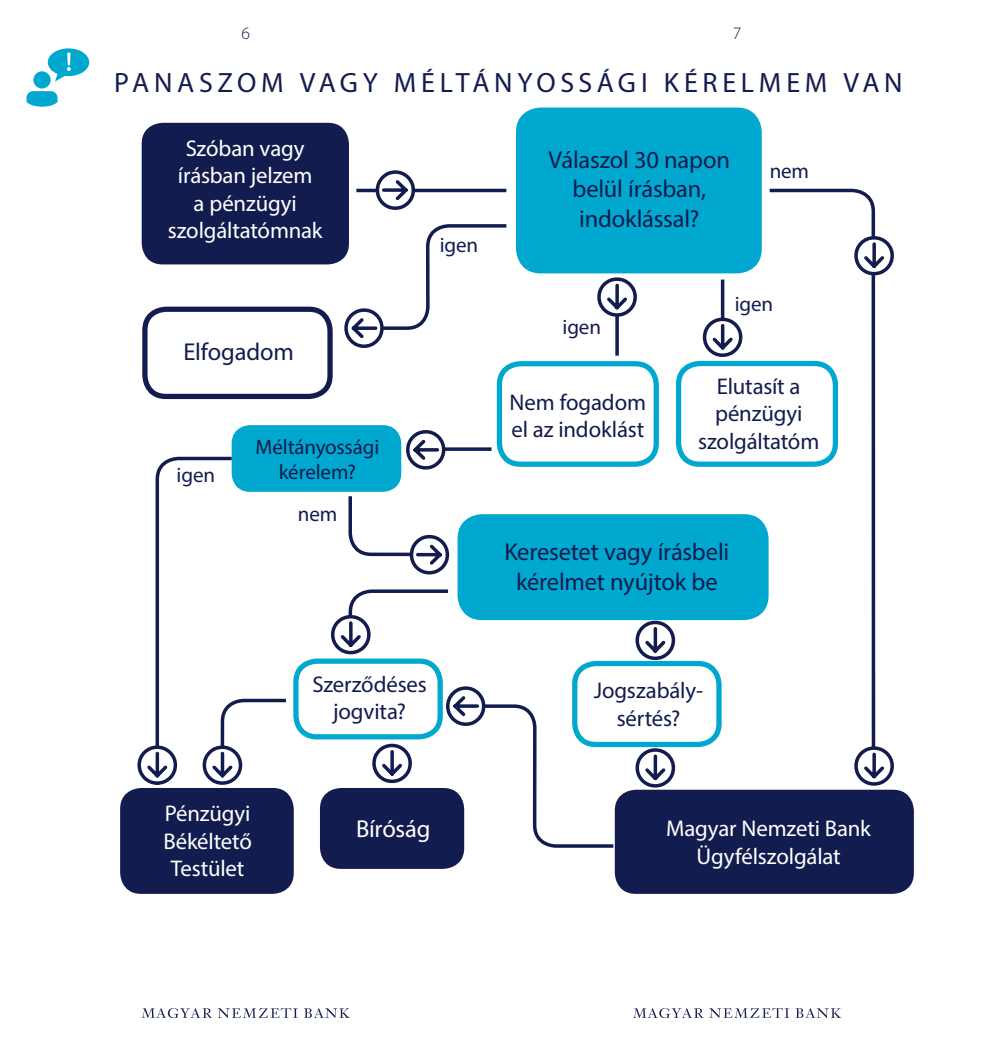
<style>
.page{position:relative;width:983px;height:1042px;background:#fff}
.page>*{position:absolute;margin:0;border:0;box-sizing:border-box;transform-origin:0 0}
.t1{font:28px "Myriad Pro";letter-spacing:.165em;color:#131c4e}
.t2{font:24.5px/29.4px "Myriad Pro";letter-spacing:-.01em;color:#131c4e;text-align:center}
.t3{font:24.5px "Myriad Pro";letter-spacing:-.01em;color:#fff}
.t4{font:22.75px/27.3px "Myriad Pro";letter-spacing:-.005em;color:#fff;text-align:center}
.t5{font:22.75px/27.3px "Myriad Pro";letter-spacing:-.005em;color:#131c4e;text-align:center}
.t6{font:21px/25.2px "Myriad Pro";letter-spacing:-.005em;color:#131c4e;text-align:center}
.t7{font:300 17.5px "Myriad Pro";color:#131c4e}
</style>
<div class="page">
<div style="left:320px;top:788px;width:144px;height:81px;background:#131c4e;border-radius:21px"></div>
<div style="left:120px;top:788px;width:174px;height:106px;background:#131c4e;border-radius:21px"></div>
<div style="left:142px;top:307px;width:190px;height:92px;border:5px solid #131c4e;border-radius:21px"></div>
<div style="left:142px;top:123px;width:207px;height:141px;background:#131c4e;border-radius:21px"></div>
<div style="left:293px;top:658px;width:149px;height:81px;border:5px solid #00a7ce;border-radius:21px"></div>
<hr style="left:356px;top:189px;width:150px;height:3px;background:#131c4e">
<svg style="left:452px;top:107px;width:164px;height:760px"></svg>
<svg style="left:346px;top:133px;width:105px;height:480px"></svg>
<svg style="left:374px;top:169px;width:42px;height:43px"></svg>
<svg style="left:342px;top:222px;width:167px;height:128px"></svg>
<svg style="left:446px;top:684px;width:41px;height:44px"></svg>
<svg style="left:404px;top:428px;width:43px;height:43px"></svg>
<svg style="left:331px;top:613px;width:40px;height:42px"></svg>
<svg style="left:346px;top:493px;width:105px;height:83px"></svg>
<svg style="left:372px;top:743px;width:40px;height:41px"></svg>
<div style="left:33px;top:71px;width:18px;height:17px;background:#00a7ce;border-radius:50%"></div>
<svg style="left:26px;top:91px;width:32px;height:16px"></svg>
<svg style="left:48px;top:48px;width:41px;height:33px"></svg>
<svg style="left:141px;top:1008px;width:209px;height:10px"></svg>
<div style="left:461px;top:518px;width:303px;height:98px;background:#00a7ce;border-radius:21px"></div>
<div style="left:457px;top:514px;width:311px;height:106px;border:7px solid #00a7ce;border-radius:21px"></div>
<div style="left:235px;top:429px;width:162px;height:59px;background:#00a7ce;border-radius:15px"></div>
<div style="left:231px;top:425px;width:170px;height:67px;border:7px solid #00a7ce;border-radius:15px"></div>
<div style="left:519px;top:111px;width:239px;height:159px;background:#00a7ce;border-radius:21px"></div>
<div style="left:516px;top:108px;width:245px;height:165px;border:7px solid #00a7ce;border-radius:21px"></div>
<div style="left:614px;top:790px;width:299px;height:104px;background:#131c4e;border-radius:21px"></div>
<div style="left:496px;top:361px;width:162px;height:106px;border:5px solid #00a7ce;border-radius:21px"></div>
<div style="left:572px;top:661px;width:149px;height:86px;border:5px solid #00a7ce;border-radius:21px"></div>
<div style="left:675px;top:361px;width:162px;height:106px;border:5px solid #00a7ce;border-radius:21px"></div>
<svg style="left:720px;top:279px;width:4px;height:37px"></svg>
<hr style="left:615px;top:279px;width:3px;height:77px;background:#131c4e">
<svg style="left:766px;top:188px;width:110px;height:556px"></svg>
<svg style="left:854px;top:744px;width:40px;height:42px"></svg>
<svg style="left:633px;top:619px;width:43px;height:43px"></svg>
<svg style="left:633px;top:746px;width:43px;height:42px"></svg>
<svg style="left:852px;top:234px;width:42px;height:43px"></svg>
<svg style="left:702px;top:316px;width:41px;height:41px"></svg>
<svg style="left:595px;top:276px;width:42px;height:42px"></svg>
<svg style="left:633px;top:1008px;width:208px;height:10px"></svg>
<svg style="left:137px;top:455px;width:152px;height:330px"></svg>
<p class="t7" style="left:241px;top:23px;width:10px">6</p>
<p class="t7" style="left:732px;top:23px;width:10px">7</p>
<p class="t1" style="left:114px;top:66px;width:789px">PANASZOM VAGY MÉLTÁNYOSSÁGI KÉRELMEM VAN</p>
<p class="t4" style="left:168px;top:134px;width:156px">Szóban vagy írásban jelzem<br>a pénzügyi szolgáltatómnak</p>
<p class="t2" style="left:183px;top:337px;width:112px">Elfogadom</p>
<p class="t6" style="left:177px;top:462px;width:40px">igen</p>
<p class="t6" style="left:255px;top:434px;width:125px">Méltányossági kérelem?</p>
<p class="t6" style="left:298px;top:501px;width:41px">nem</p>
<p class="t6" style="left:439px;top:232px;width:40px">igen</p>
<p class="t2" style="left:548px;top:145px;width:183px">Válaszol 30 napon belül írásban, indoklással?</p>
<p class="t6" style="left:769px;top:158px;width:41px">nem</p>
<p class="t6" style="left:562px;top:314px;width:40px">igen</p>
<p class="t5" style="left:509px;top:388px;width:138px;text-align:left">Nem fogadom el az indoklást</p>
<p class="t6" style="left:734px;top:291px;width:40px">igen</p>
<p class="t5" style="left:698px;top:372px;width:123px">Elutasít a pénzügyi szolgáltatóm</p>
<p class="t2" style="left:504px;top:537px;width:226px">Keresetet vagy írásbeli kérelmet nyújtok be</p>
<p class="t4" style="left:163px;top:799px;width:90px">Pénzügyi<br>Békéltető<br>Testület</p>
<p class="t5" style="left:312px;top:670px;width:116px">Szerződéses jogvita?</p>
<p class="t3" style="left:356px;top:814px;width:76px">Bíróság</p>
<p class="t5" style="left:593px;top:677px;width:111px">Jogszabály&shy;sértés?</p>
<p class="t4" style="left:666px;top:814px;width:206px;line-height:28px">Magyar Nemzeti Bank<br>Ügyfélszolgálat</p>
</div>
